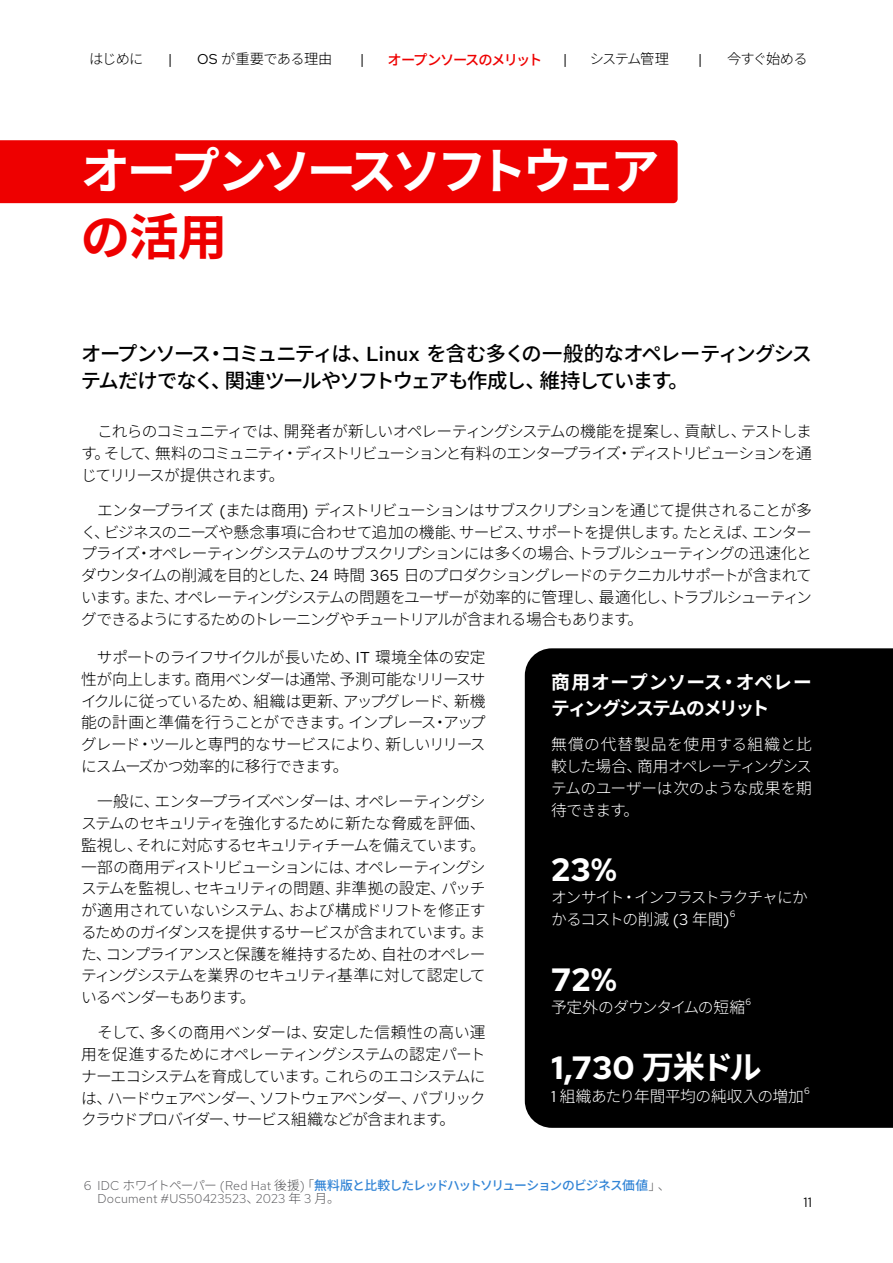
<style>
.page{position:relative;width:893px;height:1263px;background:#fff}
.page>*{position:absolute;margin:0;border:0;box-sizing:border-box;transform-origin:0 0}
.t1{font:700 49.5px "Noto Sans JP";letter-spacing:-.1em;color:#fff}
.t2{font:700 49.5px "Noto Sans JP";color:#e00}
.t3{font:700 32.25px "Red Hat Text";letter-spacing:.005em;color:#fff}
.t4{font:500 20.25px/26.2px "Noto Sans JP";letter-spacing:-.08em;color:#000}
.t5{font:700 18.75px/26.2px "Noto Sans JP";letter-spacing:-.055em;color:#fff}
.t6{font:300 15.75px/21.8px "Noto Sans JP";letter-spacing:-.075em;color:#000;text-align:justify}
.t7{font:300 15.75px/21.8px "Noto Sans JP";letter-spacing:-.045em;color:#fff;text-align:justify}
.t8{font:300 15.75px/21.8px "Noto Sans JP";letter-spacing:-.075em;color:#fff}
.t9{font:300 15.75px "Noto Sans JP";letter-spacing:-.02em;color:#fff}
.t10{font:300 14.25px "Noto Sans JP";letter-spacing:-.05em;color:#000}
.t11{font:500 14.25px "Noto Sans JP";letter-spacing:-.095em;color:#e00}
.t12{font:14.25px "Red Hat Text";color:#000}
.t13{font:13.5px "Red Hat Text";color:#000}
.t14{font:500 12.75px "Noto Sans JP";letter-spacing:-.065em;color:#3385d6}
.t15{font:300 12.75px "Red Hat Text";letter-spacing:.02em;color:#58585b}
.t16{font:9.15px "Red Hat Text";color:#fff}
.s1{font-family:"Red Hat Text";font-weight:400}
.s2{font-family:"Red Hat Text"}
.s3{font-family:"Noto Sans JP"}
.s4{font-family:"Red Hat Text";font-weight:300;color:#58585b}
.s5{font-weight:300;color:#58585b}
</style>
<div class="page">
<div style="left:0;top:140px;width:678px;height:63px;background:#e00"></div>
<div style="left:525px;top:648px;width:368px;height:480px;background:#000"></div>
<p class="t10" style="left:89px;top:51px;width:56px">はじめに</p>
<p class="t12" style="left:168px;top:50px;width:6px">|</p>
<p class="t10" style="left:197px;top:51px;width:137px"><span class="s1">OS</span> が重要である理由</p>
<p class="t12" style="left:360px;top:50px;width:6px">|</p>
<p class="t11" style="left:388px;top:51px;width:156px">オープンソースのメリット</p>
<p class="t12" style="left:563px;top:50px;width:6px">|</p>
<p class="t10" style="left:590px;top:51px;width:81px">システム管理</p>
<p class="t12" style="left:698px;top:50px;width:6px">|</p>
<p class="t10" style="left:727px;top:51px;width:82px">今すぐ始める</p>
<h1 class="t1" style="left:81px;top:143px;width:580px">オープンソースソフトウェア</h1>
<h1 class="t2" style="left:81px;top:209px;width:148px">の活用</h1>
<p class="t4" style="left:81px;top:341px;width:732px">オープンソース・コミュニティは、<span class="s2">Linux</span> を含む多くの一般的なオペレーティングシステムだけでなく、関連ツールやソフトウェアも作成し、維持しています。</p>
<p class="t6" style="left:81px;top:421px;width:732px;text-indent:16px">これらのコミュニティでは、開発者が新しいオペレーティングシステムの機能を提案し、貢献し、テストします。そして、無料のコミュニティ・ディストリビューションと有料のエンタープライズ・ディストリビューションを通じてリリースが提供されます。</p>
<p class="t6" style="left:81px;top:499px;width:732px;text-indent:16px">エンタープライズ <span class="s1">(</span>または商用<span class="s1">)</span> ディストリビューションはサブスクリプションを通じて提供されることが多く、ビジネスのニーズや懸念事項に合わせて追加の機能、サービス、サポートを提供します。たとえば、エンタープライズ・オペレーティングシステムのサブスクリプションには多くの場合、トラブルシューティングの迅速化とダウンタイムの削減を目的とした、<span class="s1">24</span> 時間 <span class="s1">365</span> 日のプロダクショングレードのテクニカルサポートが含まれています。また、オペレーティングシステムの問題をユーザーが効率的に管理し、最適化し、トラブルシューティングできるようにするためのトレーニングやチュートリアルが含まれる場合もあります。</p>
<p class="t6" style="left:81px;top:647px;width:406px;text-indent:16px">サポートのライフサイクルが長いため、<span class="s1">IT</span> 環境全体の安定性が向上します。商用ベンダーは通常、予測可能なリリースサイクルに従っているため、組織は更新、アップグレード、新機能の計画と準備を行うことができます。インプレース・アップグレード・ツールと専門的なサービスにより、新しいリリースにスムーズかつ効率的に移行できます。</p>
<p class="t6" style="left:81px;top:791px;width:406px;text-indent:16px">一般に、エンタープライズベンダーは、オペレーティングシステムのセキュリティを強化するために新たな脅威を評価、監視し、それに対応するセキュリティチームを備えています。一部の商用ディストリビューションには、オペレーティングシステムを監視し、セキュリティの問題、非準拠の設定、パッチが適用されていないシステム、および構成ドリフトを修正するためのガイダンスを提供するサービスが含まれています。また、コンプライアンスと保護を維持するため、自社のオペレーティングシステムを業界のセキュリティ基準に対して認定しているベンダーもあります。</p>
<p class="t6" style="left:81px;top:1022px;width:406px;text-indent:16px">そして、多くの商用ベンダーは、安定した信頼性の高い運用を促進するためにオペレーティングシステムの認定パートナーエコシステムを育成しています。これらのエコシステムには、ハードウェアベンダー、ソフトウェアベンダー、パブリッククラウドプロバイダー、サービス組織などが含まれます。</p>
<p class="t5" style="left:551px;top:669px;width:262px">商用オープンソース・オペレーティングシステムのメリット</p>
<p class="t7" style="left:551px;top:734px;width:262px">無償の代替製品を使用する組織と比較した場合、商用オペレーティングシステムのユーザーは次のような成果を期待できます。</p>
<h2 class="t3" style="left:551px;top:848px;width:67px">23%</h2>
<p class="t8" style="left:551px;top:887px;width:258px">オンサイト・インフラストラクチャにかかるコストの削減 <span class="s1">(3</span> 年間<span class="s1">)</span></p>
<p class="t16" style="left:730px;top:908px;width:7px">6</p>
<h2 class="t3" style="left:551px;top:958px;width:67px">72%</h2>
<p class="t7" style="left:551px;top:997px;width:195px">予定外のダウンタイムの短縮</p>
<p class="t16" style="left:745px;top:996px;width:7px">6</p>
<h2 class="t3" style="left:551px;top:1046px;width:212px">1,730 <span class="s3">万米ドル</span></h2>
<p class="t9" style="left:551px;top:1087px;width:254px"><span class="s1">1</span> 組織あたり年間平均の純収入の増加</p>
<p class="t16" style="left:804px;top:1085px;width:7px">6</p>
<p class="t14" style="left:84px;top:1178px;width:588px"><span class="s4">6 IDC</span> <span class="s5">ホワイトペーパー</span> <span class="s4">(Red Hat</span> <span class="s5">後援</span><span class="s4">)</span><span class="s5">「</span>無料版と比較したレッドハットソリューションのビジネス価値<span class="s5">」、</span></p>
<p class="t15" style="left:98px;top:1190px;width:244px">Document #US50423523<span class="s3">、</span>2023 <span class="s3">年</span> 3 <span class="s3">月。</span></p>
<p class="t13" style="left:803px;top:1194px;width:10px">11</p>
</div>
